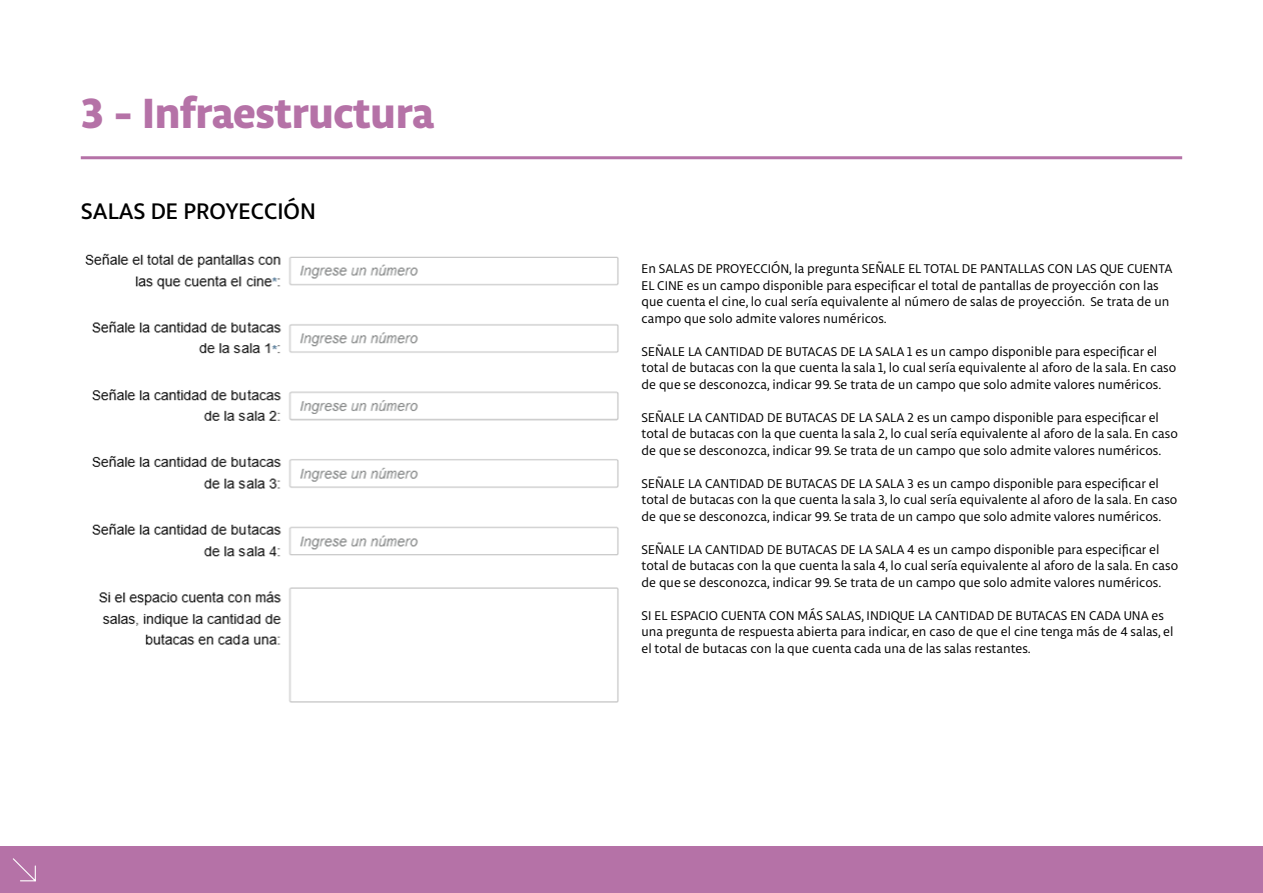
<style>
.page{position:relative;width:1263px;height:893px;background:#fff}
.page>*{position:absolute;margin:0;border:0;box-sizing:border-box;transform-origin:0 0}
.t1{font:800 45px "Libertad";color:#b572a7}
.t2{font:500 24px "Libertad";color:#000}
.t3{font:13.5px/16.5px "Libertad";color:#000}
</style>
<div class="page">
<div style="left:0;top:846px;width:1263px;height:47px;background:#b572a7"></div>
<svg style="left:13px;top:858px;width:23px;height:24px"></svg>
<hr style="left:81px;top:156px;width:1101px;height:3px;background:#b572a7">
<img style="left:85px;top:253px;width:534px;height:450px">
<h1 class="t1" style="left:81px;top:81px;width:355px">3 - Infraestructura</h1>
<h2 class="t2" style="left:81px;top:195px;width:237px">SALAS DE PROYECCIÓN</h2>
<p class="t3" style="left:641px;top:260px;width:532px">En SALAS DE PROYECCIÓN, la pregunta SEÑALE EL TOTAL DE PANTALLAS CON LAS QUE CUENTA EL CINE es un campo disponible para especificar el total de pantallas de proyección con las que cuenta el cine, lo cual sería equivalente al número de salas de proyección. Se trata de un campo que solo admite valores numéricos.</p>
<p class="t3" style="left:641px;top:343px;width:536px">SEÑALE LA CANTIDAD DE BUTACAS DE LA SALA 1 es un campo disponible para especificar el total de butacas con la que cuenta la sala 1, lo cual sería equivalente al aforo de la sala. En caso de que se desconozca, indicar 99. Se trata de un campo que solo admite valores numéricos.</p>
<p class="t3" style="left:641px;top:409px;width:538px">SEÑALE LA CANTIDAD DE BUTACAS DE LA SALA 2 es un campo disponible para especificar el total de butacas con la que cuenta la sala 2, lo cual sería equivalente al aforo de la sala. En caso de que se desconozca, indicar 99. Se trata de un campo que solo admite valores numéricos.</p>
<p class="t3" style="left:641px;top:475px;width:537px">SEÑALE LA CANTIDAD DE BUTACAS DE LA SALA 3 es un campo disponible para especificar el total de butacas con la que cuenta la sala 3, lo cual sería equivalente al aforo de la sala. En caso de que se desconozca, indicar 99. Se trata de un campo que solo admite valores numéricos.</p>
<p class="t3" style="left:641px;top:541px;width:538px">SEÑALE LA CANTIDAD DE BUTACAS DE LA SALA 4 es un campo disponible para especificar el total de butacas con la que cuenta la sala 4, lo cual sería equivalente al aforo de la sala. En caso de que se desconozca, indicar 99. Se trata de un campo que solo admite valores numéricos.</p>
<p class="t3" style="left:641px;top:607px;width:533px">SI EL ESPACIO CUENTA CON MÁS SALAS, INDIQUE LA CANTIDAD DE BUTACAS EN CADA UNA es una pregunta de respuesta abierta para indicar, en caso de que el cine tenga más de 4 salas, el el total de butacas con la que cuenta cada una de las salas restantes.</p>
</div>
